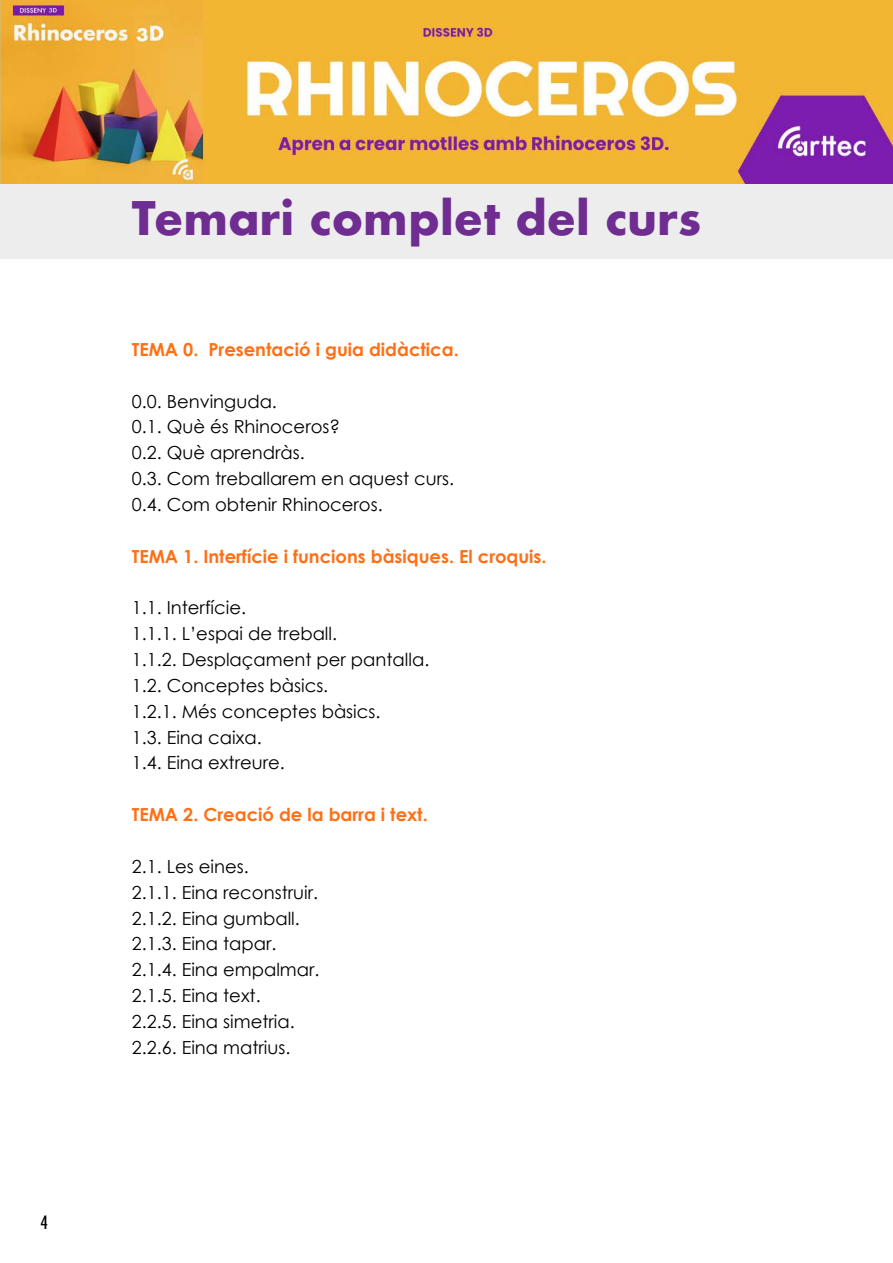
<style>
.page{position:relative;width:893px;height:1263px;background:#fff}
.page>*{position:absolute;margin:0;border:0;box-sizing:border-box;transform-origin:0 0}
.t1{font:700 45px "Futura";color:#6f2c91}
.t2{font:18px/25.8px "Century Gothic";color:#000}
.t3{font:700 18px "Century Gothic";color:#ff6f15}
.t4{font:500 condensed 18px "Futura";color:#000}
</style>
<div class="page">
<div style="left:0;top:183px;width:893px;height:76px;background:#ededee"></div>
<img style="left:0;top:0;width:893px;height:183px">
<p class="t4" style="left:40px;top:1211px;width:9px">4</p>
<h1 class="t1" style="left:132px;top:186px;width:571px">Temari complet del curs</h1>
<p class="t3" style="left:132px;top:336px;width:328px">TEMA 0. Presentació i guia didàctica.</p>
<p class="t2" style="left:132px;top:388px;width:324px">0.0. Benvinguda.<br>0.1. Què és Rhinoceros?<br>0.2. Què aprendràs.<br>0.3. Com treballarem en aquest curs.<br>0.4. Com obtenir Rhinoceros.</p>
<p class="t3" style="left:132px;top:542px;width:416px">TEMA 1. Interfície i funcions bàsiques. El croquis.</p>
<p class="t2" style="left:132px;top:595px;width:299px">1.1. Interfície.<br>1.1.1. L’espai de treball.<br>1.1.2. Desplaçament per pantalla.<br>1.2. Conceptes bàsics.<br>1.2.1. Més conceptes bàsics.<br>1.3. Eina caixa.<br>1.4. Eina extreure.</p>
<p class="t3" style="left:132px;top:801px;width:297px">TEMA 2. Creació de la barra i text.</p>
<p class="t2" style="left:132px;top:853px;width:189px">2.1. Les eines.<br>2.1.1. Eina reconstruir.<br>2.1.2. Eina gumball.<br>2.1.3. Eina tapar.<br>2.1.4. Eina empalmar.<br>2.1.5. Eina text.<br>2.2.5. Eina simetria.<br>2.2.6. Eina matrius.</p>
</div>
